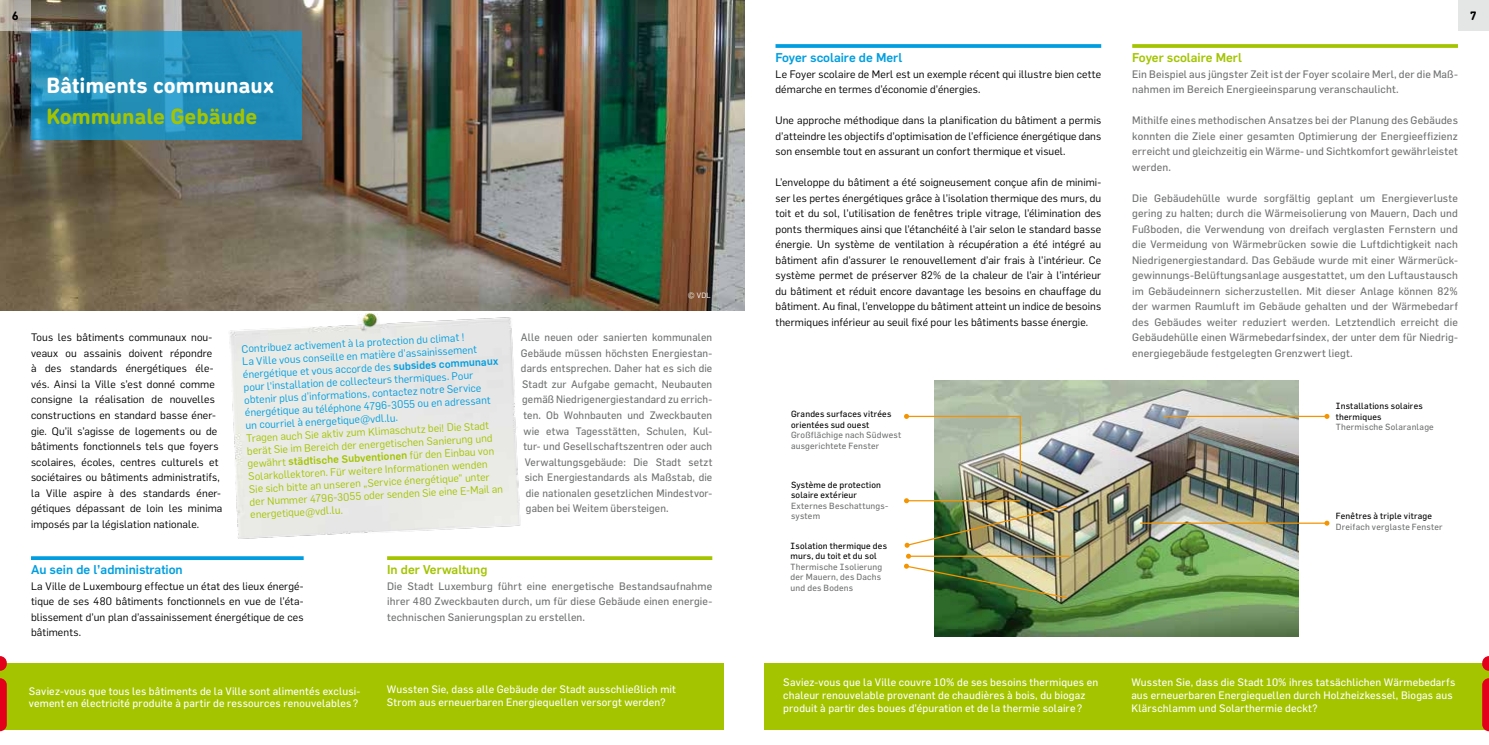
<style>
.page{position:relative;width:1489px;height:745px;background:#fff}
.page>*{position:absolute;margin:0;border:0;box-sizing:border-box;transform-origin:0 0}
.t1{font:700 22.5px "DIN Next Rounded LT Pro";color:#fff}
.t2{font:700 22.5px "DIN Next Rounded LT Pro";color:#a4c400}
.t3{font:500 12.5px "Flama";color:#009ee0}
.t4{font:500 12.5px "Flama";color:#a4c400}
.t5{font:700 12.5px "DIN Next Rounded LT Pro";color:#000}
.t6{font:10.62px/15.5px "Flama";letter-spacing:.01em;color:#000;text-align:justify}
.t7{font:10.62px/15.5px "Flama";letter-spacing:.015em;color:#707172;text-align:justify}
.t8{font:10.62px/12.8px "Flama";letter-spacing:.015em;color:#fff}
.t9{font:10.62px/12.8px "Flama";color:#009ee0}
.t10{font:10.62px/12.8px "Flama";color:#a4c400}
.t11{font:8.75px/10.5px "Flama";letter-spacing:.025em;color:#000}
.t12{font:8.75px/10.5px "Flama";letter-spacing:.02em;color:#707172}
.t13{font:7.5px "Flama";color:#fff}
.s1{font-weight:500}
</style>
<div class="page">
<img style="left:0;top:0;width:745px;height:310px">
<img style="left:934px;top:380px;width:364px;height:256px">
<div style="left:1457px;top:0;width:31px;height:31px;background:#e4e5e5"></div>
<svg style="left:0;top:0;width:31px;height:31px"></svg>
<svg style="left:31px;top:31px;width:270px;height:109px;background:#218cb7"></svg>
<hr style="left:31px;top:556px;width:273px;height:3px;background:#009ee0">
<svg style="left:775px;top:44px;width:326px;height:4px"></svg>
<div style="left:764px;top:663px;width:724px;height:66px;background:#a4c400"></div>
<svg style="left:1482px;top:656px;width:6px;height:14px"></svg>
<svg style="left:1481px;top:678px;width:7px;height:52px"></svg>
<hr style="left:387px;top:556px;width:325px;height:3px;background:#a4c400">
<svg style="left:1132px;top:44px;width:325px;height:4px"></svg>
<img style="left:214px;top:303px;width:319px;height:257px">
<img style="left:357px;top:312px;width:23px;height:22px">
<div style="left:0;top:663px;width:723px;height:66px;background:#a4c400"></div>
<svg style="left:0;top:656px;width:7px;height:14px"></svg>
<svg style="left:0;top:678px;width:7px;height:52px"></svg>
<hr style="left:1140px;top:522px;width:186px;height:1px;background:#f39400">
<svg style="left:1324px;top:520px;width:5px;height:5px"></svg>
<hr style="left:908px;top:555px;width:161px;height:1px;background:#f39400">
<img style="left:904px;top:553px;width:164px;height:46px">
<hr style="left:1163px;top:415px;width:163px;height:2px;background:#f39400">
<svg style="left:1324px;top:413px;width:5px;height:5px"></svg>
<svg style="left:904px;top:413px;width:117px;height:66px"></svg>
<img style="left:904px;top:498px;width:164px;height:49px">
<p class="t5" style="left:12px;top:9px;width:8px">6</p>
<p class="t5" style="left:1469px;top:9px;width:8px">7</p>
<h1 class="t1" style="left:47px;top:72px;width:229px">Bâtiments communaux</h1>
<h1 class="t2" style="left:47px;top:103px;width:212px">Kommunale Gebäude</h1>
<p class="t13" style="left:688px;top:290px;width:24px">© VDL</p>
<p class="t7" style="left:521px;top:329px;width:193px">Alle neuen oder sanierten kommunalen</p>
<p class="t7" style="left:521px;top:345px;width:193px">Gebäude müssen höchsten Energiestan-</p>
<p class="t7" style="left:521px;top:360px;width:193px">dards entsprechen. Daher hat es sich die</p>
<p class="t7" style="left:522px;top:376px;width:191px">Stadt zur Aufgabe gemacht, Neubauten</p>
<p class="t7" style="left:522px;top:391px;width:192px">gemäß Niedrigenergiestandard zu errich-</p>
<p class="t7" style="left:523px;top:407px;width:190px">ten. Ob Wohnbauten und Zweckbauten</p>
<p class="t7" style="left:523px;top:422px;width:190px">wie etwa Tagesstätten, Schulen, Kul-</p>
<p class="t7" style="left:523px;top:438px;width:190px">tur- und Gesellschaftszentren oder auch</p>
<p class="t7" style="left:524px;top:453px;width:189px">Verwaltungsgebäude: Die Stadt setzt</p>
<p class="t7" style="left:524px;top:469px;width:189px">sich Energiestandards als Maßstab, die</p>
<p class="t7" style="left:526px;top:484px;width:188px">die nationalen gesetzlichen Mindestvor-</p>
<p class="t7" style="left:526px;top:500px;width:144px">gaben bei Weitem übersteigen.</p>
<p class="t9" style="left:241px;top:341px;width:257px;rotate:-3deg">Contribuez activement à la protection du climat !<br>La Ville vous conseille en matière d’assainissement énergétique et vous accorde des <span class="s1">subsides communaux </span>pour l’installation de collecteurs thermiques. Pour obtenir plus d’informations, contactez notre Service énergétique au téléphone 4796-3055 ou en adressant un courriel à energetique@vdl.lu.</p>
<p class="t6" style="left:31px;top:329px;width:193px;text-align:left">Tous les bâtiments communaux nou&shy;veaux ou assainis doivent répondre<br>à des standards énergétiques éle&shy;vés. Ainsi la Ville s’est donné comme consigne la réalisation de nouvelles constructions en standard basse éner&shy;gie. Qu’il s’agisse de logements ou de bâtiments fonctionnels tels que foyers scolaires, écoles, centres culturels et sociétaires ou bâtiments administratifs, la Ville aspire à des standards éner&shy;gétiques dépassant de loin les minima imposés par la législation nationale.</p>
<p class="t3" style="left:31px;top:560px;width:153px">Au sein de l’administration</p>
<p class="t6" style="left:31px;top:577px;width:274px">La Ville de Luxembourg effectue un état des lieux énergé&shy;tique de ses 480 bâtiments fonctionnels en vue de l’éta&shy;blissement d’un plan d’assainissement énergétique de ces bâtiments.</p>
<p class="t10" style="left:246px;top:431px;width:255px;rotate:-3deg">Tragen auch Sie aktiv zum Klimaschutz bei! Die Stadt berät Sie im Bereich der energetischen Sanierung und gewährt <span class="s1">städtische Subventionen</span> für den Einbau von Solarkollektoren. Für weitere Informationen wenden Sie sich bitte an unseren „Service énergétique" unter der Nummer 4796-3055 oder senden Sie eine E-Mail an energetique@vdl.lu.</p>
<p class="t4" style="left:387px;top:560px;width:102px">In der Verwaltung</p>
<p class="t7" style="left:387px;top:577px;width:326px">Die Stadt Luxemburg führt eine energetische Bestandsaufnahme ihrer 480 Zweckbauten durch, um für diese Gebäude einen energie&shy;technischen Sanierungsplan zu erstellen.</p>
<p class="t8" style="left:29px;top:683px;width:333px">Saviez-vous que tous les bâtiments de la Ville sont alimentés exclusi&shy;vement en électricité produite à partir de ressources renouvelables?</p>
<p class="t8" style="left:387px;top:681px;width:291px">Wussten Sie, dass alle Gebäude der Stadt ausschließlich mit<br>Strom aus erneuerbaren Energiequellen versorgt werden?</p>
<p class="t3" style="left:775px;top:49px;width:128px">Foyer scolaire de Merl</p>
<p class="t6" style="left:775px;top:65px;width:327px">Le Foyer scolaire de Merl est un exemple récent qui illustre bien cette démarche en termes d’économie d’énergies.</p>
<p class="t6" style="left:775px;top:112px;width:327px">Une approche méthodique dans la planification du bâtiment a permis d’atteindre les objectifs d’optimisation de l’efficience énergétique dans son ensemble tout en assurant un confort thermique et visuel.</p>
<p class="t6" style="left:775px;top:174px;width:327px">L’enveloppe du bâtiment a été soigneusement conçue afin de minimi&shy;ser les pertes énergétiques grâce à l’isolation thermique des murs, du toit et du sol, l’utilisation de fenêtres triple vitrage, l’élimination des ponts thermiques ainsi que l’étanchéité à l’air selon le standard basse énergie. Un système de ventilation à récupération a été intégré au bâtiment afin d’assurer le renouvellement d’air frais à l’intérieur. Ce système permet de préserver 82% de la chaleur de l’air à l’intérieur du bâtiment et réduit encore davantage les besoins en chauffage du bâtiment. Au final, l’enveloppe du bâtiment atteint un indice de besoins thermiques inférieur au seuil fixé pour les bâtiments basse énergie.</p>
<p class="t11" style="left:791px;top:408px;width:102px">Grandes surfaces vitrées orientées sud ouest</p>
<p class="t12" style="left:791px;top:429px;width:112px">Großflächige nach Südwest ausgerichtete Fenster</p>
<p class="t11" style="left:791px;top:479px;width:91px">Système de protection solaire extérieur</p>
<p class="t12" style="left:791px;top:500px;width:99px">Externes Beschattungs&shy;system</p>
<p class="t11" style="left:790px;top:540px;width:98px">Isolation thermique des murs, du toit et du sol</p>
<p class="t12" style="left:790px;top:561px;width:93px">Thermische Isolierung der Mauern, des Dachs und des Bodens</p>
<p class="t4" style="left:1132px;top:49px;width:111px">Foyer scolaire Merl</p>
<p class="t7" style="left:1132px;top:66px;width:327px">Ein Beispiel aus jüngster Zeit ist der Foyer scolaire Merl, der die Maß&shy;nahmen im Bereich Energieeinsparung veranschaulicht.</p>
<p class="t7" style="left:1132px;top:112px;width:327px">Mithilfe eines methodischen Ansatzes bei der Planung des Gebäudes konnten die Ziele einer gesamten Optimierung der Energieeffizienz erreicht und gleichzeitig ein Wärme- und Sichtkomfort gewährleistet werden.</p>
<p class="t7" style="left:1132px;top:190px;width:327px">Die Gebäudehülle wurde sorgfältig geplant um Energieverluste gering zu halten; durch die Wärmeisolierung von Mauern, Dach und Fußboden, die Verwendung von dreifach verglasten Fernstern und die Vermeidung von Wärmebrücken sowie die Luftdichtigkeit nach Niedrigenergiestandard. Das Gebäude wurde mit einer Wärmerück&shy;gewinnungs-Belüftungsanlage ausgestattet, um den Luftaustausch im Gebäudeinnern sicherzustellen. Mit dieser Anlage können 82% der warmen Raumluft im Gebäude gehalten und der Wärmebedarf des Gebäudes weiter reduziert werden. Letztendlich erreicht die Gebäudehülle einen Wärmebedarfsindex, der unter dem für Niedrig&shy;energiegebäude festgelegten Grenzwert liegt.</p>
<p class="t11" style="left:1335px;top:400px;width:88px">Installations solaires thermiques</p>
<p class="t12" style="left:1335px;top:421px;width:99px">Thermische Solaranlage</p>
<p class="t11" style="left:1335px;top:510px;width:97px">Fenêtres à triple vitrage</p>
<p class="t12" style="left:1335px;top:520px;width:108px">Dreifach verglaste Fenster</p>
<p class="t8" style="left:783px;top:675px;width:316px">Saviez-vous que la Ville couvre 10% de ses besoins thermiques en chaleur renouvelable provenant de chaudières à bois, du biogaz produit à partir des boues d’épuration et de la thermie solaire?</p>
<p class="t8" style="left:1131px;top:675px;width:325px">Wussten Sie, dass die Stadt 10% ihres tatsächlichen Wärmebedarfs aus erneuerbaren Energiequellen durch Holzheizkessel, Biogas aus<br>Klärschlamm und Solarthermie deckt?</p>
</div>
